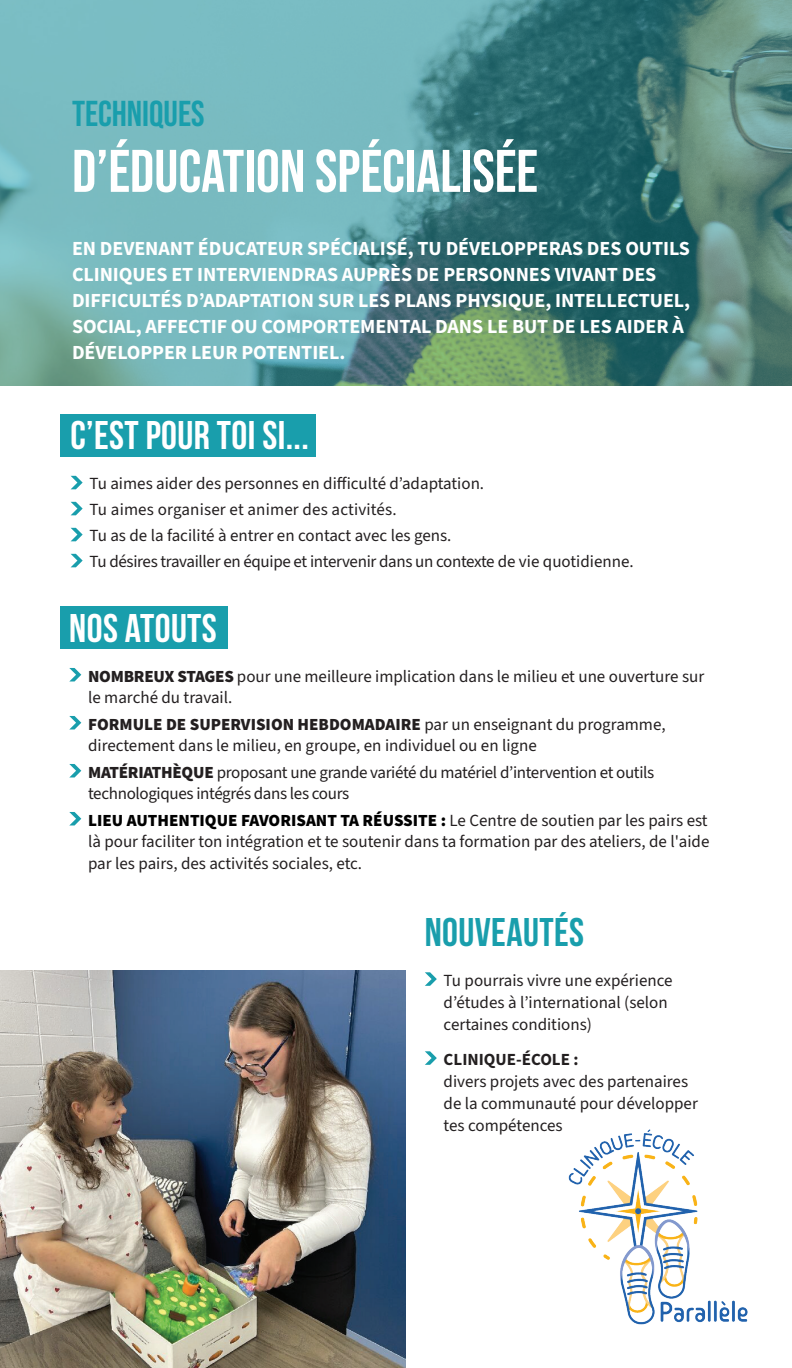
<style>
.page{position:relative;width:792px;height:1368px;background:#fff}
.page>*{position:absolute;margin:0;border:0;box-sizing:border-box;transform-origin:0 0}
.t1{font:700 60px "Bebas Neue Pro";color:#fff}
.t2{font:700 40px "Bebas Neue";letter-spacing:.01em;color:#fff}
.t3{font:700 40px "Bebas Neue";letter-spacing:.01em;color:#199eac}
.t4{font:700 36px "Bebas Neue Pro";color:#199eac}
.t5{font:700 20px/26px "Source Sans 3";letter-spacing:-.005em;color:#fff}
.t6{font:17px/22px "Source Sans 3";color:#231f20}
.t7{font:17px/22px "Source Sans 3";letter-spacing:-.02em;color:#231f20}
.t8{font:700 17px "Source Sans 3";color:#231f20}
.s1{font-weight:900}
.s2{font-weight:900;color:#000}
</style>
<div class="page">
<svg style="left:0;top:0;width:792px;height:386px;background:#5d9999"></svg>
<div style="left:60px;top:414px;width:256px;height:42px;background:#199eac"></div>
<div style="left:60px;top:606px;width:168px;height:42px;background:#199eac"></div>
<svg style="left:69px;top:668px;width:12px;height:14px"></svg>
<svg style="left:69px;top:716px;width:12px;height:14px"></svg>
<svg style="left:69px;top:764px;width:12px;height:14px"></svg>
<svg style="left:69px;top:812px;width:12px;height:14px"></svg>
<svg style="left:71px;top:476px;width:12px;height:13px"></svg>
<svg style="left:71px;top:502px;width:12px;height:13px"></svg>
<svg style="left:71px;top:528px;width:12px;height:13px"></svg>
<svg style="left:71px;top:554px;width:12px;height:13px"></svg>
<svg style="left:425px;top:972px;width:12px;height:14px"></svg>
<svg style="left:425px;top:1051px;width:12px;height:14px"></svg>
<img style="left:0;top:971px;width:405px;height:397px">
<img style="left:568px;top:1129px;width:180px;height:196px">
<h3 class="t4" style="left:72px;top:93px;width:134px">TECHNIQUES</h3>
<h1 class="t1" style="left:72px;top:137px;width:467px">D’ÉDUCATION SPÉCIALISÉE</h1>
<p class="t5" style="left:72px;top:235px;width:620px">EN DEVENANT ÉDUCATEUR SPÉCIALISÉ, TU DÉVELOPPERAS DES OUTILS CLINIQUES ET INTERVIENDRAS AUPRÈS DE PERSONNES VIVANT DES DIFFICULTÉS D’ADAPTATION SUR LES PLANS PHYSIQUE, INTELLECTUEL, SOCIAL, AFFECTIF OU COMPORTEMENTAL DANS LE BUT DE LES AIDER À DÉVELOPPER LEUR POTENTIEL.</p>
<h2 class="t2" style="left:71px;top:414px;width:240px">C’EST POUR TOI SI...</h2>
<p class="t6" style="left:89px;top:471px;width:546px;line-height:26px">Tu aimes aider des personnes en difficulté d’adaptation.<br>Tu aimes organiser et animer des activités.<br>Tu as de la facilité à entrer en contact avec les gens.<br>Tu désires travailler en équipe et intervenir dans un contexte de vie quotidienne.</p>
<h2 class="t2" style="left:69px;top:606px;width:149px">NOS ATOUTS</h2>
<p class="t6" style="left:88px;top:665px;width:618px"><span class="s1">NOMBREUX STAGES</span> pour une meilleure implication dans le milieu et une ouverture sur le marché du travail.</p>
<p class="t6" style="left:88px;top:713px;width:579px"><span class="s1">FORMULE DE SUPERVISION HEBDOMADAIRE</span> par un enseignant du programme, directement dans le milieu, en groupe, en individuel ou en ligne</p>
<p class="t7" style="left:88px;top:761px;width:568px"><span class="s1">MATÉRIATHÈQUE</span> proposant une grande variété du matériel d’intervention et outils technologiques intégrés dans les cours</p>
<p class="t6" style="left:88px;top:809px;width:623px;text-align:justify"><span class="s2">LIEU AUTHENTIQUE FAVORISANT TA RÉUSSITE :</span> Le Centre de soutien par les pairs est là pour faciliter ton intégration et te soutenir dans ta formation par des ateliers, de l'aide par les pairs, des activités sociales, etc.</p>
<h2 class="t3" style="left:425px;top:910px;width:161px">NOUVEAUTÉS</h2>
<p class="t6" style="left:444px;top:969px;width:230px">Tu pourrais vivre une expérience d’études à l’international (selon certaines conditions)</p>
<p class="t8" style="left:444px;top:1048px;width:136px">CLINIQUE-ÉCOLE :</p>
<p class="t6" style="left:444px;top:1070px;width:256px">divers projets avec des partenaires de la communauté pour développer tes compétences</p>
</div>
